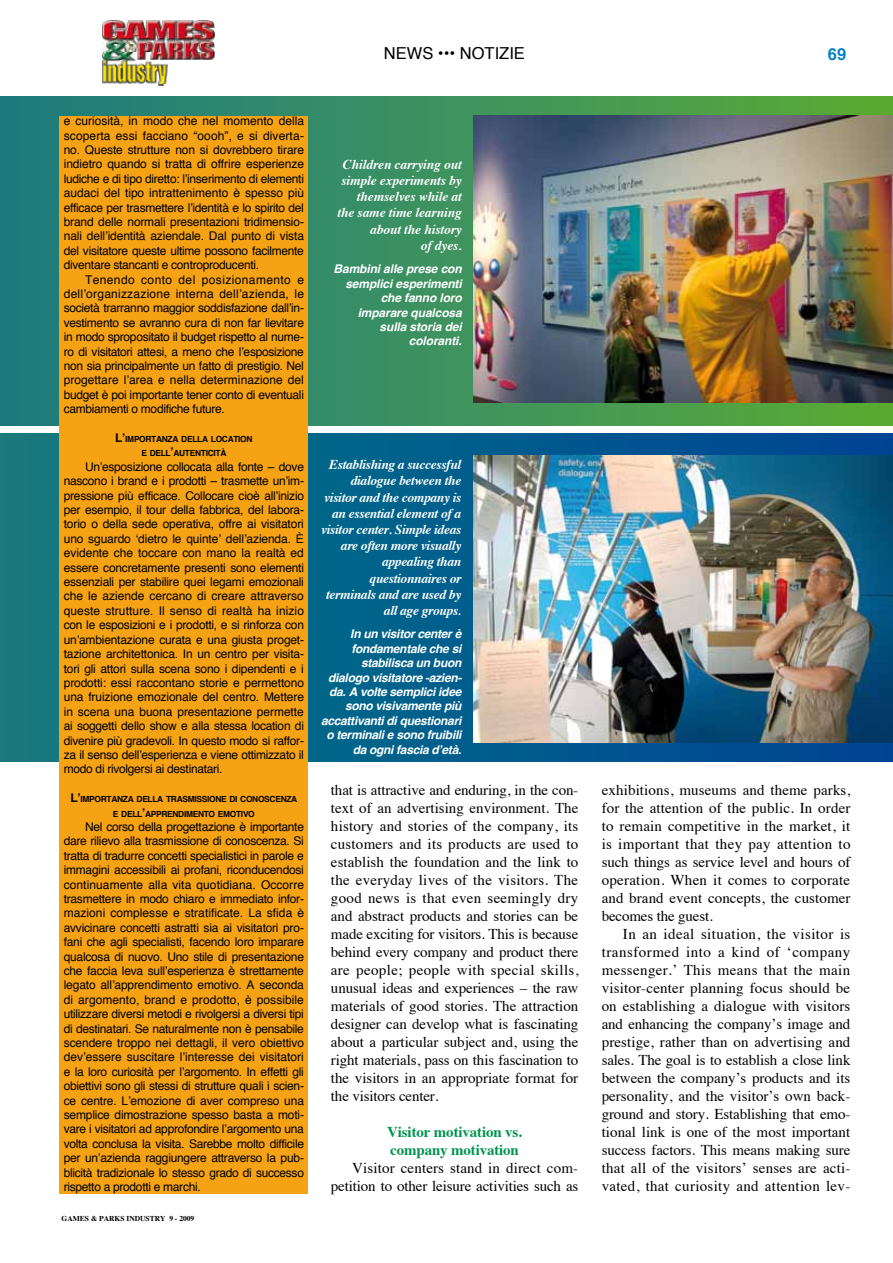
<style>
.page{position:relative;width:893px;height:1263px;background:#fff}
.page>*{position:absolute;margin:0;border:0;box-sizing:border-box;transform-origin:0 0}
.t1{font:16.5px "Helvetica";color:#000}
.t2{font:700 16.5px "Helvetica";color:#0081c7}
.t3{font:15px/18px "Times";letter-spacing:.005em;color:#000;text-align:justify}
.t4{font:700 15px/18px "Times";letter-spacing:-.01em;color:#00934f}
.t5{font:italic 700 13.5px/16.2px "Times";letter-spacing:-.025em;color:#fff;text-align:right}
.t6{font:12px/14.4px "Helvetica";letter-spacing:-.025em;color:#000;text-align:justify}
.t7{font:italic 700 12px/14.4px "Helvetica";letter-spacing:-.025em;color:#fff;text-align:right}
.t8{font:700 8.4px/14.4px "Helvetica";letter-spacing:-.035em;color:#000;text-align:center}
.t9{font:700 7.5px "Times";color:#000}
.s1{font-size:12px}
</style>
<div class="page">
<svg style="left:0;top:433px;width:893px;height:329px;background:#056388"></svg>
<div style="left:0;top:97px;width:893px;height:329px;background:linear-gradient(to right,#1d7b81,#5ca639)"></div>
<div style="left:60px;top:116px;width:248px;height:1077px;background:#f5a214"></div>
<img style="left:474px;top:116px;width:419px;height:287px">
<img style="left:474px;top:455px;width:419px;height:288px">
<img style="left:102px;top:21px;width:113px;height:65px">
<h1 class="t1" style="left:384px;top:40px;width:143px">NEWS ••• NOTIZIE</h1>
<h1 class="t2" style="left:828px;top:40px;width:20px">69</h1>
<p class="t6" style="left:64px;top:114px;width:242px">e curiosità, in modo che nel momento della scoperta essi facciano “oooh”, e si diverta&shy;no. Queste strutture non si dovrebbero tirare indietro quando si tratta di offrire esperienze ludiche e di tipo diretto: l’inserimento di elementi audaci del tipo intrattenimento è spesso più efficace per trasmettere l’identità e lo spirito del brand delle normali presentazioni tridimensio&shy;nali dell’identità aziendale. Dal punto di vista del visitatore queste ultime possono facilmente diventare stancanti e controproducenti.</p>
<p class="t6" style="left:64px;top:273px;width:242px;text-indent:21px">Tenendo conto del posizionamento e dell’organizzazione interna dell’azienda, le società trarranno maggior soddisfazione dall’in&shy;vestimento se avranno cura di non far lievitare in modo spropositato il budget rispetto al nume&shy;ro di visitatori attesi, a meno che l’esposizione non sia principalmente un fatto di prestigio. Nel progettare l’area e nella determinazione del budget è poi importante tener conto di eventuali cambiamenti o modifiche future.</p>
<p class="t8" style="left:115px;top:432px;width:139px"><span class="s1">L’</span>IMPORTANZA DELLA LOCATION<br>E DELL<span class="s1">’</span>AUTENTICITÀ</p>
<p class="t6" style="left:64px;top:460px;width:242px;text-indent:21px">Un’esposizione collocata alla fonte – dove nascono i brand e i prodotti – trasmette un’im&shy;pressione più efficace. Collocare cioè all’inizio per esempio, il tour della fabbrica, del labora&shy;torio o della sede operativa, offre ai visitatori uno sguardo ‘dietro le quinte’ dell’azienda. È evidente che toccare con mano la realtà ed essere concretamente presenti sono elementi essenziali per stabilire quei legami emozionali che le aziende cercano di creare attraverso queste strutture. Il senso di realtà ha inizio con le esposizioni e i prodotti, e si rinforza con un’ambientazione curata e una giusta proget&shy;tazione architettonica. In un centro per visita&shy;tori gli attori sulla scena sono i dipendenti e i prodotti: essi raccontano storie e permettono una fruizione emozionale del centro. Mettere in scena una buona presentazione permette ai soggetti dello show e alla stessa location di divenire più gradevoli. In questo modo si raffor&shy;za il senso dell’esperienza e viene ottimizzato il modo di rivolgersi ai destinatari.</p>
<p class="t8" style="left:70px;top:792px;width:228px"><span class="s1">L’</span>IMPORTANZA DELLA TRASMISSIONE DI CONOSCENZA<br>E DELL<span class="s1">’</span>APPRENDIMENTO EMOTIVO</p>
<p class="t6" style="left:64px;top:820px;width:242px;text-indent:21px">Nel corso della progettazione è importante dare rilievo alla trasmissione di conoscenza. Si tratta di tradurre concetti specialistici in parole e immagini accessibili ai profani, riconducendosi continuamente alla vita quotidiana. Occorre trasmettere in modo chiaro e immediato infor&shy;mazioni complesse e stratificate. La sfida è avvicinare concetti astratti sia ai visitatori pro&shy;fani che agli specialisti, facendo loro imparare qualcosa di nuovo. Uno stile di presentazione che faccia leva sull’esperienza è strettamente legato all’apprendimento emotivo. A seconda di argomento, brand e prodotto, è possibile utilizzare diversi metodi e rivolgersi a diversi tipi di destinatari. Se naturalmente non è pensabile scendere troppo nei dettagli, il vero obiettivo dev’essere suscitare l’interesse dei visitatori e la loro curiosità per l’argomento. In effetti gli obiettivi sono gli stessi di strutture quali i scien&shy;ce centre. L’emozione di aver compreso una semplice dimostrazione spesso basta a moti&shy;vare i visitatori ad approfondire l’argomento una volta conclusa la visita. Sarebbe molto difficile per un’azienda raggiungere attraverso la pub&shy;blicità tradizionale lo stesso grado di successo rispetto a prodotti e marchi.</p>
<p class="t9" style="left:62px;top:1211px;width:134px">GAMES &amp; PARKS INDUSTRY 9 - 2009</p>
<p class="t5" style="left:337px;top:155px;width:126px">Children carrying out simple experiments by themselves while at the same time learning about the history<br>of dyes.</p>
<p class="t7" style="left:334px;top:262px;width:130px">Bambini alle prese con semplici esperimenti che fanno loro imparare qualcosa sulla storia dei coloranti.</p>
<p class="t5" style="left:321px;top:455px;width:142px">Establishing a successful dialogue between the visitor and the company is an essential element of a visitor center. Simple ideas are often more visually appealing than questionnaires or terminals and are used by all age groups.</p>
<p class="t7" style="left:321px;top:627px;width:142px">In un visitor center è fondamentale che si stabilisca un buon dialogo visitatore -azien&shy;da. A volte semplici idee sono visivamente più accattivanti di questionari o terminali e sono fruibili da ogni fascia d’età.</p>
<p class="t3" style="left:331px;top:780px;width:249px">that is attractive and enduring, in the con&shy;text of an advertising environment. The history and stories of the company, its customers and its products are used to establish the foundation and the link to the everyday lives of the visitors. The good news is that even seemingly dry and abstract products and stories can be made exciting for visitors. This is because behind every company and product there are people; people with special skills, unusual ideas and experiences – the raw materials of good stories. The attraction designer can develop what is fascinating about a particular subject and, using the right materials, pass on this fascination to the visitors in an appropriate format for the visitors center.</p>
<p class="t4" style="left:387px;top:1121px;width:136px">Visitor motivation vs. company motivation</p>
<p class="t3" style="left:331px;top:1158px;width:249px;text-align:right">Visitor centers stand in direct com&shy;petition to other leisure activities such as</p>
<p class="t3" style="left:602px;top:780px;width:250px">exhibitions, museums and theme parks, for the attention of the public. In order to remain competitive in the market, it is important that they pay attention to such things as service level and hours of operation. When it comes to corporate and brand event concepts, the customer becomes the guest.</p>
<p class="t3" style="left:602px;top:924px;width:250px;text-indent:21px">In an ideal situation, the visitor is transformed into a kind of ‘company messenger.’ This means that the main visitor-center planning focus should be on establishing a dialogue with visitors and enhancing the company’s image and prestige, rather than on advertising and sales. The goal is to establish a close link between the company’s products and its personality, and the visitor’s own back&shy;ground and story. Establishing that emo&shy;tional link is one of the most important success factors. This means making sure that all of the visitors’ senses are acti&shy;vated, that curiosity and attention lev-</p>
</div>
